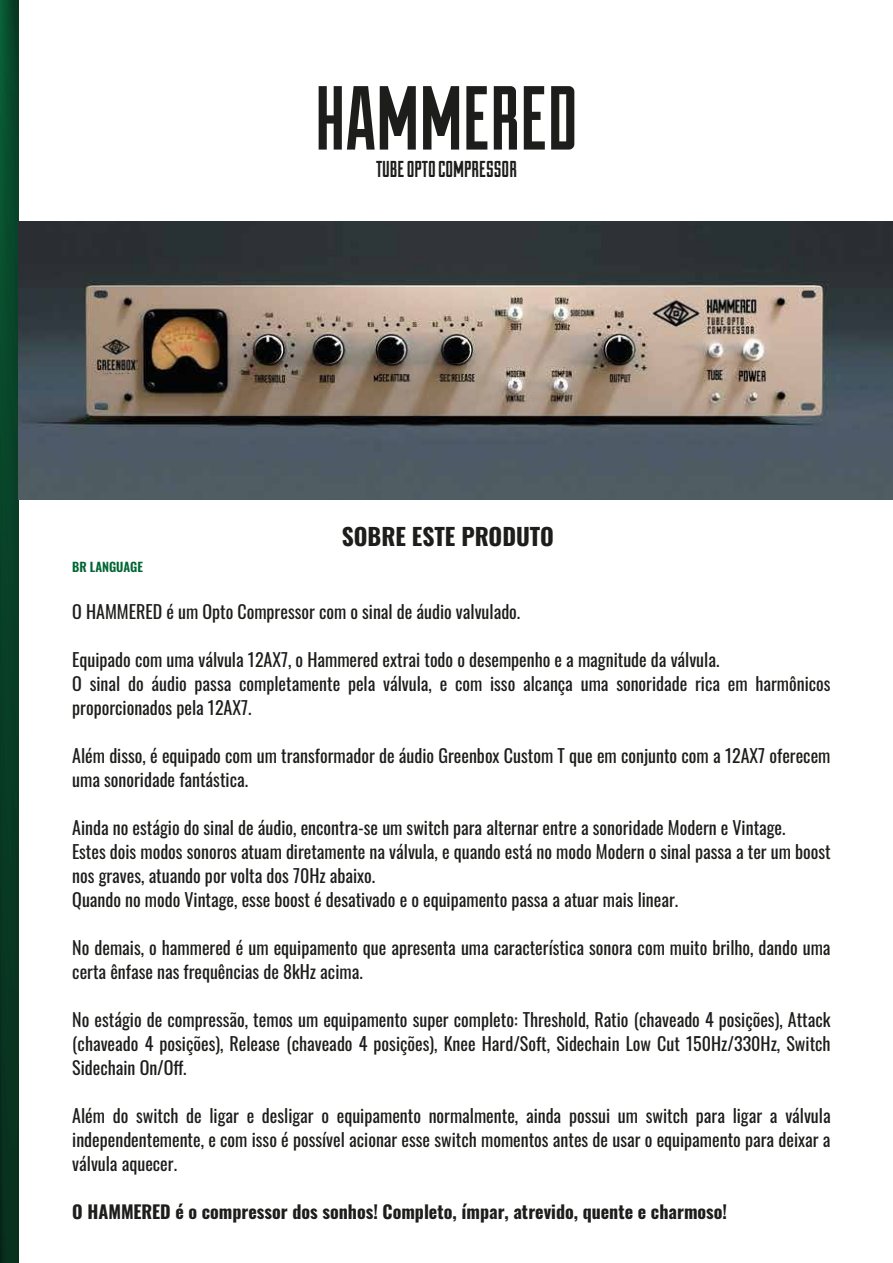
<style>
.page{position:relative;width:893px;height:1263px;background:#fff}
.page>*{position:absolute;margin:0;border:0;box-sizing:border-box;transform-origin:0 0}
.t1{font:90.6px "Duke Fill";color:#1d1d1b}
.t2{font:700 23.55px "Oswald";color:#1d1d1b}
.t3{font:23.1px "Duke Fill";color:#1d1d1b}
.t4{font:18px/24px "Oswald";color:#1d1d1b}
.t5{font:700 18px "Oswald";color:#1d1d1b}
.t6{font:600 12.6px "Oswald";color:#006533}
</style>
<div class="page">
<div style="left:0;top:0;width:19px;height:1263px;background:linear-gradient(to bottom,#084e2e,#082f1d)"></div>
<img style="left:19px;top:221px;width:874px;height:278px">
<h1 class="t1" style="left:315px;top:66px;width:264px">HAMMERED</h1>
<p class="t3" style="left:376px;top:156px;width:142px">TUBE OPTO COMPRESSOR</p>
<p class="t6" style="left:72px;top:556px;width:72px">BR LANGUAGE</p>
<h2 class="t2" style="left:342px;top:516px;width:214px">SOBRE ESTE PRODUTO</h2>
<p class="t4" style="left:72px;top:598px;width:450px">O HAMMERED é um Opto Compressor com o sinal de áudio valvulado.</p>
<p class="t4" style="left:72px;top:646px;width:760px">Equipado com uma válvula 12AX7, o Hammered extrai todo o desempenho e a magnitude da válvula.<br>O sinal do áudio passa completamente pela válvula, e com isso alcança uma sonoridade rica em harmônicos proporcionados pela 12AX7.</p>
<p class="t4" style="left:72px;top:742px;width:760px">Além disso, é equipado com um transformador de áudio Greenbox Custom T que em conjunto com a 12AX7 oferecem uma sonoridade fantástica.</p>
<p class="t4" style="left:72px;top:814px;width:760px">Ainda no estágio do sinal de áudio, encontra-se um switch para alternar entre a sonoridade Modern e Vintage.<br>Estes dois modos sonoros atuam diretamente na válvula, e quando está no modo Modern o sinal passa a ter um boost nos graves, atuando por volta dos 70Hz abaixo.<br>Quando no modo Vintage, esse boost é desativado e o equipamento passa a atuar mais linear.</p>
<p class="t4" style="left:72px;top:934px;width:760px">No demais, o hammered é um equipamento que apresenta uma característica sonora com muito brilho, dando uma certa ênfase nas frequências de 8kHz acima.</p>
<p class="t4" style="left:72px;top:1006px;width:760px;text-align:justify">No estágio de compressão, temos um equipamento super completo: Threshold, Ratio (chaveado 4 posições), Attack (chaveado 4 posições), Release (chaveado 4 posições), Knee Hard/Soft, Sidechain Low Cut 150Hz/330Hz, Switch Sidechain On/Off.</p>
<p class="t4" style="left:72px;top:1102px;width:760px;text-align:justify">Além do switch de ligar e desligar o equipamento normalmente, ainda possui um switch para ligar a válvula independentemente, e com isso é possível acionar esse switch momentos antes de usar o equipamento para deixar a válvula aquecer.</p>
<p class="t5" style="left:72px;top:1196px;width:656px">O HAMMERED é o compressor dos sonhos! Completo, ímpar, atrevido, quente e charmoso!</p>
</div>
